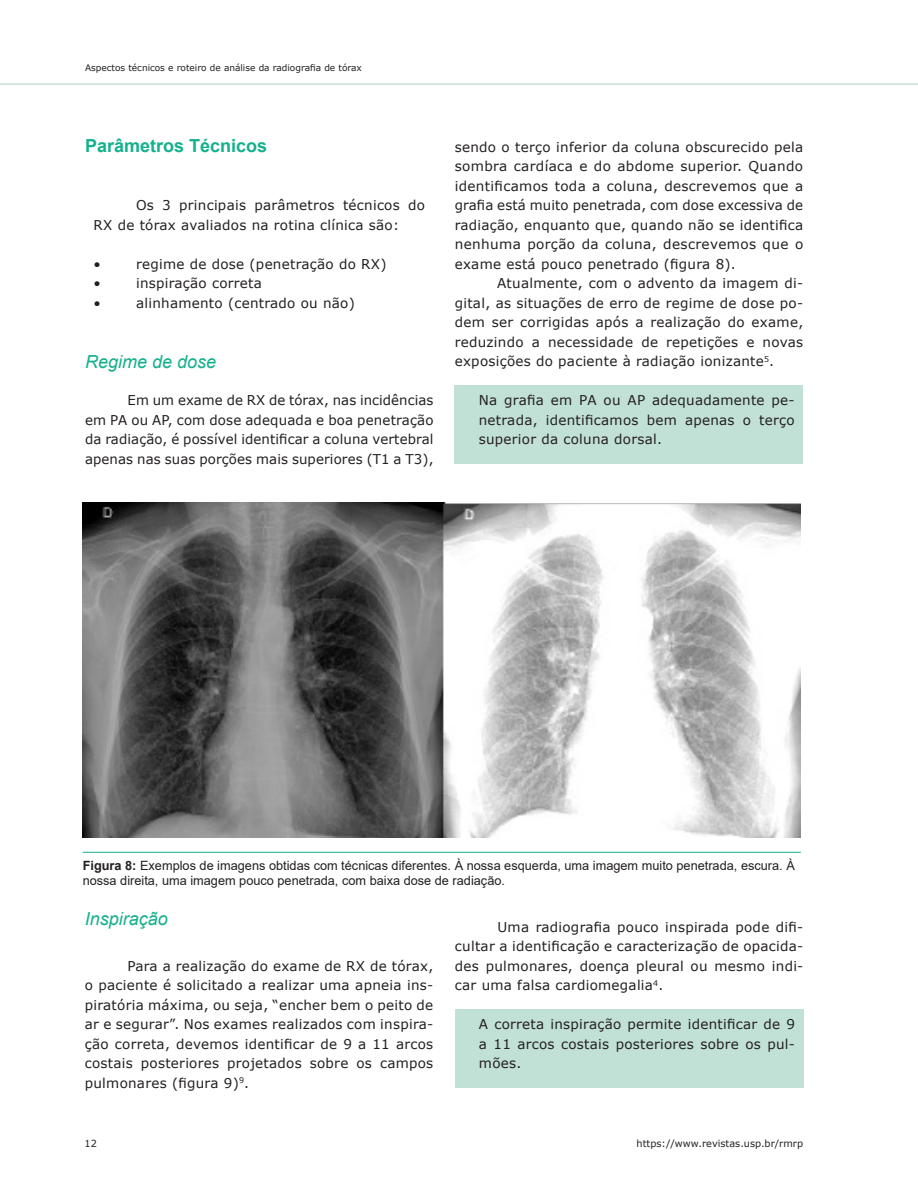
<style>
.page{position:relative;width:918px;height:1188px;background:#fff}
.page>*{position:absolute;margin:0;border:0;box-sizing:border-box;transform-origin:0 0}
.SUB3{font:italic 18px "Arial";color:#15b08d}
.SUB2{font:700 18px "Arial";color:#15b08d}
.TXT{font:13.5px/19.5px "Verdana";letter-spacing:.02em;color:#231f20;text-align:justify}
.Bullets_1{font:13.5px/19.5px "Verdana";letter-spacing:.02em;color:#231f20;text-align:justify}
.Fig_Tit{font:12.75px/15.3px "Arial";color:#231f20}
.t1{font:9.75px "Verdana";color:#231f20}
.t2{font:9px "Verdana";color:#231f20}
.s1{font-weight:700}
</style>
<div class="page">
<hr style="left:0;top:83px;width:918px;height:2px;background:#c6e1d4">
<div style="left:455px;top:385px;width:348px;height:79px;background:#c2e1d6"></div>
<hr style="left:83px;top:852px;width:718px;height:1px;background:#15b08d">
<img style="left:83px;top:502px;width:718px;height:335px">
<div style="left:455px;top:1009px;width:348px;height:79px;background:#c2e1d6"></div>
<p class="t2" style="left:85px;top:62px;width:278px">Aspectos técnicos e roteiro de análise da radiografia de tórax</p>
<p class="SUB2" style="left:85px;top:132px;width:184px">Parâmetros Técnicos</p>
<p class="TXT" style="left:94px;top:195px;width:333px;text-indent:43px">Os 3 principais parâmetros técnicos do<br>RX de tórax avaliados na rotina clínica são:</p>
<p class="TXT" style="left:94px;top:254px;width:9px">•</p>
<p class="TXT" style="left:136px;top:254px;width:252px">regime de dose (penetração do RX)</p>
<p class="TXT" style="left:94px;top:273px;width:9px">•</p>
<p class="TXT" style="left:136px;top:273px;width:127px">inspiração correta</p>
<p class="TXT" style="left:94px;top:293px;width:9px">•</p>
<p class="TXT" style="left:136px;top:293px;width:220px">alinhamento (centrado ou não)</p>
<p class="SUB3" style="left:85px;top:350px;width:133px">Regime de dose</p>
<p class="TXT" style="left:85px;top:390px;width:350px;text-indent:43px">Em um exame de RX de tórax, nas incidências em PA ou AP, com dose adequada e boa penetração da radiação, é possível identificar a coluna vertebral apenas nas suas porções mais superiores (T1 a T3),</p>
<p class="TXT" style="left:455px;top:137px;width:350px">sendo o terço inferior da coluna obscurecido pela sombra cardíaca e do abdome superior. Quando identificamos toda a coluna, descrevemos que a grafia está muito penetrada, com dose excessiva de radiação, enquanto que, quando não se identifica nenhuma porção da coluna, descrevemos que o exame está pouco penetrado (figura 8).</p>
<p class="TXT" style="left:455px;top:273px;width:350px;text-indent:43px">Atualmente, com o advento da imagem di&shy;gital, as situações de erro de regime de dose po&shy;dem ser corrigidas após a realização do exame, reduzindo a necessidade de repetições e novas exposições do paciente à radiação ionizante<sup>5</sup>.</p>
<p class="Bullets_1" style="left:479px;top:390px;width:317px">Na grafia em PA ou AP adequadamente pe&shy;netrada, identificamos bem apenas o terço superior da coluna dorsal.</p>
<p class="Fig_Tit" style="left:83px;top:857px;width:714px"><span class="s1">Figura 8:</span> Exemplos de imagens obtidas com técnicas diferentes. À nossa esquerda, uma imagem muito penetrada, escura. À nossa direita, uma imagem pouco penetrada, com baixa dose de radiação.</p>
<p class="SUB3" style="left:85px;top:907px;width:85px">Inspiração</p>
<p class="TXT" style="left:85px;top:956px;width:350px;text-indent:43px">Para a realização do exame de RX de tórax, o paciente é solicitado a realizar uma apneia ins&shy;piratória máxima, ou seja, “encher bem o peito de ar e segurar”. Nos exames realizados com inspira&shy;ção correta, devemos identificar de 9 a 11 arcos costais posteriores projetados sobre os campos pulmonares (figura 9)<sup>9</sup>.</p>
<p class="TXT" style="left:455px;top:917px;width:350px;text-indent:43px">Uma radiografia pouco inspirada pode difi&shy;cultar a identificação e caracterização de opacida&shy;des pulmonares, doença pleural ou mesmo indi&shy;car uma falsa cardiomegalia<sup>4</sup>.</p>
<p class="Bullets_1" style="left:479px;top:1014px;width:317px">A correta inspiração permite identificar de 9 a 11 arcos costais posteriores sobre os pul&shy;mões.</p>
<p class="t1" style="left:85px;top:1137px;width:14px">12</p>
<p class="t1" style="left:637px;top:1137px;width:168px">https://www.revistas.usp.br/rmrp</p>
</div>
